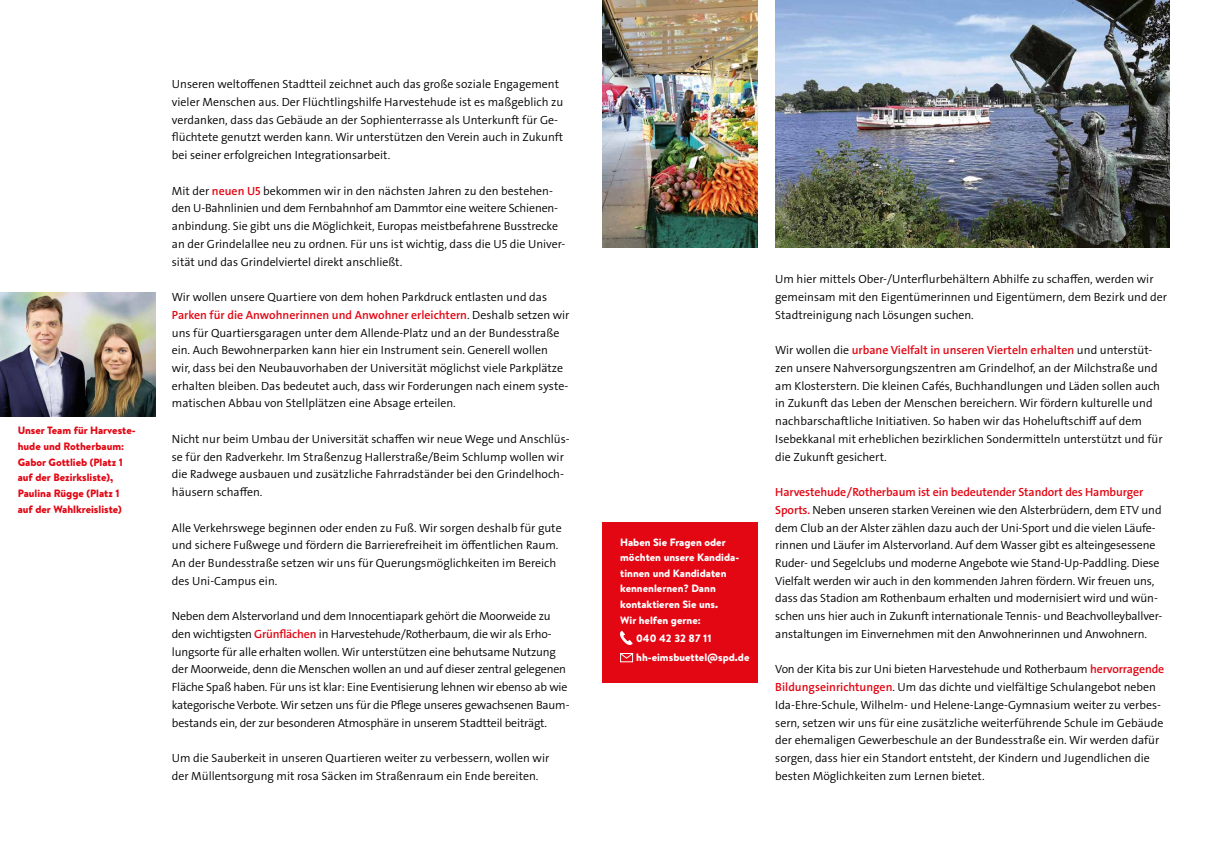
<style>
.page{position:relative;width:1205px;height:851px;background:#fff}
.page>*{position:absolute;margin:0;border:0;box-sizing:border-box;transform-origin:0 0}
.t1{font:300 11.88px/17.8px "SPD The Sans";color:#000}
.t2{font:900 10.62px/15.6px "Brandon Text";color:#fff}
.t3{font:900 10.62px/15.6px "Brandon Text";color:#e30613}
.s1{font-weight:600;color:#e30613}
</style>
<div class="page">
<div style="left:602px;top:522px;width:155px;height:160px;background:#e30613"></div>
<img style="left:775px;top:0;width:394px;height:248px">
<img style="left:602px;top:0;width:155px;height:248px">
<img style="left:0;top:292px;width:155px;height:124px">
<div style="left:620px;top:653px;width:13px;height:9px;border:1px solid #fff"></div>
<svg style="left:620px;top:653px;width:14px;height:6px"></svg>
<svg style="left:620px;top:630px;width:12px;height:15px"></svg>
<p class="t3" style="left:18px;top:422px;width:120px">Unser Team für Harveste&shy;hude und Rotherbaum:<br>Gabor Gottlieb (Platz 1 auf der Bezirksliste),<br>Paulina Rügge (Platz 1 auf der Wahlkreisliste)</p>
<p class="t1" style="left:172px;top:75px;width:393px">Unseren weltoffenen Stadtteil zeichnet auch das große soziale Engagement vieler Menschen aus. Der Flüchtlingshilfe Harvestehude ist es maßgeblich zu verdanken, dass das Gebäude an der Sophienterrasse als Unterkunft für Ge&shy;flüchtete genutzt werden kann. Wir unterstützen den Verein auch in Zukunft bei seiner erfolgreichen Integrationsarbeit.</p>
<p class="t1" style="left:172px;top:182px;width:395px">Mit der <span class="s1">neuen U5</span> bekommen wir in den nächsten Jahren zu den bestehen&shy;den U-Bahnlinien und dem Fernbahnhof am Dammtor eine weitere Schienen&shy;anbindung. Sie gibt uns die Möglichkeit, Europas meistbefahrene Busstrecke an der Grindelallee neu zu ordnen. Für uns ist wichtig, dass die U5 die Univer&shy;sität und das Grindelviertel direkt anschließt.</p>
<p class="t1" style="left:172px;top:288px;width:399px">Wir wollen unsere Quartiere von dem hohen Parkdruck entlasten und das <span class="s1">Parken für die Anwohnerinnen und Anwohner erleichtern</span>. Deshalb setzen wir uns für Quartiersgaragen unter dem Allende-Platz und an der Bundesstraße ein. Auch Bewohnerparken kann hier ein Instrument sein. Generell wollen<br>wir, dass bei den Neubauvorhaben der Universität möglichst viele Parkplätze erhalten bleiben. Das bedeutet auch, dass wir Forderungen nach einem syste&shy;matischen Abbau von Stellplätzen eine Absage erteilen.</p>
<p class="t1" style="left:172px;top:430px;width:399px">Nicht nur beim Umbau der Universität schaffen wir neue Wege und Anschlüs&shy;se für den Radverkehr. Im Straßenzug Hallerstraße/Beim Schlump wollen wir die Radwege ausbauen und zusätzliche Fahrradständer bei den Grindelhoch&shy;häusern schaffen.</p>
<p class="t1" style="left:172px;top:518px;width:391px">Alle Verkehrswege beginnen oder enden zu Fuß. Wir sorgen deshalb für gute und sichere Fußwege und fördern die Barrierefreiheit im öffentlichen Raum.<br>An der Bundesstraße setzen wir uns für Querungsmöglichkeiten im Bereich des Uni-Campus ein.</p>
<p class="t1" style="left:172px;top:607px;width:399px">Neben dem Alstervorland und dem Innocentiapark gehört die Moorweide zu den wichtigsten <span class="s1">Grünflächen</span> in Harvestehude/Rotherbaum, die wir als Erho&shy;lungsorte für alle erhalten wollen. Wir unterstützen eine behutsame Nutzung der Moorweide, denn die Menschen wollen an und auf dieser zentral gelegenen Fläche Spaß haben. Für uns ist klar: Eine Eventisierung lehnen wir ebenso ab wie kategorische Verbote. Wir setzen uns für die Pflege unseres gewachsenen Baum&shy;bestands ein, der zur besonderen Atmosphäre in unserem Stadtteil beiträgt.</p>
<p class="t1" style="left:172px;top:749px;width:379px">Um die Sauberkeit in unseren Quartieren weiter zu verbessern, wollen wir der Müllentsorgung mit rosa Säcken im Straßenraum ein Ende bereiten.</p>
<p class="t2" style="left:620px;top:533px;width:121px">Haben Sie Fragen oder möchten unsere Kandida&shy;tinnen und Kandidaten kennenlernen? Dann kontaktieren Sie uns.<br>Wir helfen gerne:</p>
<p class="t2" style="left:636px;top:629px;width:115px;line-height:18.8px">040 42 32 87 11 hh-eimsbuettel@spd.de</p>
<p class="t1" style="left:775px;top:270px;width:393px">Um hier mittels Ober-/Unterflurbehältern Abhilfe zu schaffen, werden wir gemeinsam mit den Eigentümerinnen und Eigentümern, dem Bezirk und der<br>Stadtreinigung nach Lösungen suchen.</p>
<p class="t1" style="left:775px;top:341px;width:389px">Wir wollen die <span class="s1">urbane Vielfalt in unseren Vierteln erhalten</span> und unterstüt&shy;zen unsere Nahversorgungszentren am Grindelhof, an der Milchstraße und am Klosterstern. Die kleinen Cafés, Buchhandlungen und Läden sollen auch in Zukunft das Leben der Menschen bereichern. Wir fördern kulturelle und nachbarschaftliche Initiativen. So haben wir das Hoheluftschiff auf dem Isebekkanal mit erheblichen bezirklichen Sondermitteln unterstützt und für die Zukunft gesichert.</p>
<p class="t1" style="left:775px;top:483px;width:388px"><span class="s1">Harvestehude/Rotherbaum ist ein bedeutender Standort des Hamburger Sports.</span> Neben unseren starken Vereinen wie den Alsterbrüdern, dem ETV und dem Club an der Alster zählen dazu auch der Uni-Sport und die vielen Läufe&shy;rinnen und Läufer im Alstervorland. Auf dem Wasser gibt es alteingesessene Ruder- und Segelclubs und moderne Angebote wie Stand-Up-Paddling. Diese Vielfalt werden wir auch in den kommenden Jahren fördern. Wir freuen uns, dass das Stadion am Rothenbaum erhalten und modernisiert wird und wün&shy;schen uns hier auch in Zukunft internationale Tennis- und Beachvolleyballver&shy;anstaltungen im Einvernehmen mit den Anwohnerinnen und Anwohnern.</p>
<p class="t1" style="left:775px;top:660px;width:391px">Von der Kita bis zur Uni bieten Harvestehude und Rotherbaum <span class="s1">hervorragende Bildungseinrichtungen</span>. Um das dichte und vielfältige Schulangebot neben Ida-Ehre-Schule, Wilhelm- und Helene-Lange-Gymnasium weiter zu verbes&shy;sern, setzen wir uns für eine zusätzliche weiterführende Schule im Gebäude der ehemaligen Gewerbeschule an der Bundesstraße ein. Wir werden dafür sorgen, dass hier ein Standort entsteht, der Kindern und Jugendlichen die besten Möglichkeiten zum Lernen bietet.</p>
</div>
